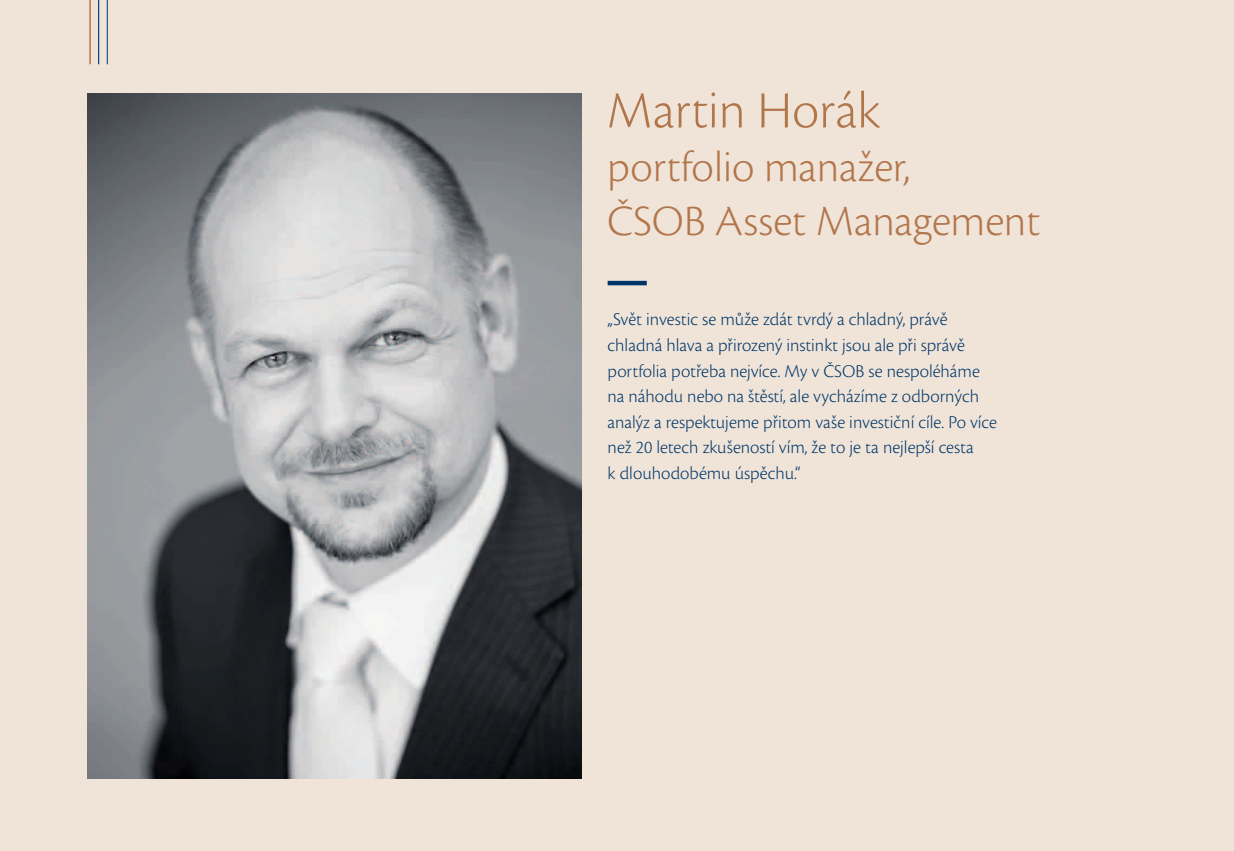
<style>
.page{position:relative;width:1234px;height:851px;background:#fff}
.page>*{position:absolute;margin:0;border:0;box-sizing:border-box;transform-origin:0 0}
.t1{font:300 54px "Cronos Pro";color:#b2764b}
.t2{font:300 45px/54px "Cronos Pro";color:#b2764b}
.t3{font:300 18.75px/25.5px "Cronos Pro";color:#003667}
</style>
<div class="page">
<div style="left:0;top:0;width:1233px;height:850px;background:#f0e4d9"></div>
<hr style="left:89px;top:0;width:2px;height:64px;background:#b2764b">
<hr style="left:98px;top:0;width:1px;height:64px;background:#003667">
<hr style="left:107px;top:0;width:1px;height:64px;background:#003667">
<hr style="left:607px;top:281px;width:39px;height:4px;background:#003667">
<img style="left:87px;top:94px;width:494px;height:684px">
<p class="t1" style="left:607px;top:79px;width:275px">Martin Horák</p>
<p class="t2" style="left:607px;top:140px;width:435px">portfolio manažer,<br>ČSOB Asset Management</p>
<p class="t3" style="left:607px;top:307px;width:391px">„Svět investic se může zdát tvrdý a chladný, právě chladná hlava a přirozený instinkt jsou ale při správě portfolia potřeba nejvíce. My v ČSOB se nespoléháme na náhodu nebo na štěstí, ale vycházíme z odborných analýz a respektujeme přitom vaše investiční cíle. Po více než 20 letech zkušeností vím, že to je ta nejlepší cesta<br>k dlouhodobému úspěchu.“</p>
</div>
